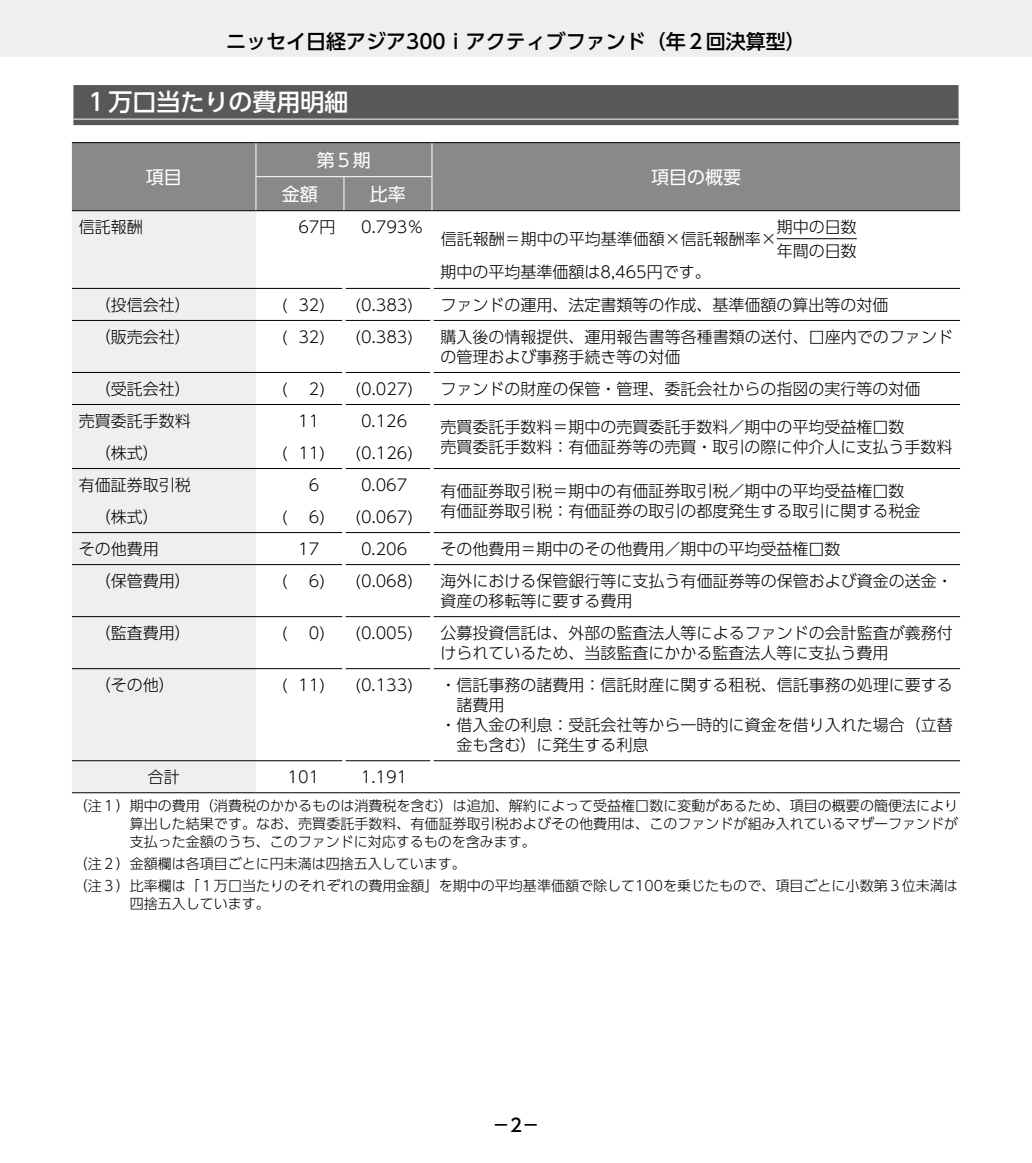
<style>
.page{position:relative;width:1032px;height:1163px;background:#fff}
.page>*{position:absolute;margin:0;border:0;box-sizing:border-box;transform-origin:0 0}
.t1{font:500 24px "UD Shin Go Pro";color:#fff}
.t2{font:500 20px "UD Shin Go Pro";color:#000}
.t3{font:18px "UD Shin Go Pro";color:#fff}
.t4{font:500 18px "UD Shin Go Pro";color:#000}
.t5{font:300 16px/20px "UD Shin Go Pro";color:#000}
.t6{font:300 14px/18px "UD Shin Go Pro";letter-spacing:.005em;color:#000;text-align:justify}
</style>
<div class="page">
<div style="left:0;top:0;width:1032px;height:57px;background:#efefef"></div>
<div style="left:73px;top:85px;width:885px;height:40px;background:#595757"></div>
<hr style="left:73px;top:119px;width:885px;height:1px;background:#fff">
<div style="left:72px;top:143px;width:888px;height:67px;background:#898989"></div>
<div style="left:72px;top:211px;width:184px;height:581px;background:#efefef"></div>
<hr style="left:72px;top:404px;width:184px;height:1px;background:#000">
<hr style="left:256px;top:404px;width:86px;height:1px;background:#000">
<hr style="left:345px;top:404px;width:85px;height:1px;background:#000">
<hr style="left:433px;top:404px;width:527px;height:1px;background:#000">
<hr style="left:72px;top:468px;width:184px;height:1px;background:#000">
<hr style="left:256px;top:468px;width:86px;height:1px;background:#000">
<hr style="left:345px;top:468px;width:85px;height:1px;background:#000">
<hr style="left:433px;top:468px;width:527px;height:1px;background:#000">
<hr style="left:72px;top:532px;width:184px;height:1px;background:#000">
<hr style="left:256px;top:532px;width:86px;height:1px;background:#000">
<hr style="left:345px;top:532px;width:85px;height:1px;background:#000">
<hr style="left:433px;top:532px;width:527px;height:1px;background:#000">
<hr style="left:72px;top:760px;width:184px;height:1px;background:#000">
<hr style="left:256px;top:760px;width:86px;height:1px;background:#000">
<hr style="left:345px;top:760px;width:85px;height:1px;background:#000">
<hr style="left:433px;top:760px;width:527px;height:1px;background:#000">
<hr style="left:255px;top:143px;width:1px;height:33px;background:#fff">
<hr style="left:431px;top:143px;width:1px;height:33px;background:#fff">
<hr style="left:255px;top:177px;width:1px;height:33px;background:#fff">
<hr style="left:431px;top:177px;width:1px;height:33px;background:#fff">
<hr style="left:255px;top:176px;width:89px;height:1px;background:#fff">
<hr style="left:344px;top:176px;width:88px;height:1px;background:#fff">
<hr style="left:343px;top:177px;width:1px;height:33px;background:#fff">
<hr style="left:72px;top:288px;width:184px;height:1px;background:#000">
<hr style="left:256px;top:288px;width:86px;height:1px;background:#000">
<hr style="left:345px;top:288px;width:85px;height:1px;background:#000">
<hr style="left:433px;top:288px;width:527px;height:1px;background:#000">
<hr style="left:72px;top:320px;width:184px;height:1px;background:#000">
<hr style="left:256px;top:320px;width:86px;height:1px;background:#000">
<hr style="left:345px;top:320px;width:85px;height:1px;background:#000">
<hr style="left:433px;top:320px;width:527px;height:1px;background:#000">
<hr style="left:72px;top:372px;width:184px;height:1px;background:#000">
<hr style="left:256px;top:372px;width:86px;height:1px;background:#000">
<hr style="left:345px;top:372px;width:85px;height:1px;background:#000">
<hr style="left:433px;top:372px;width:527px;height:1px;background:#000">
<hr style="left:72px;top:564px;width:184px;height:1px;background:#000">
<hr style="left:256px;top:564px;width:86px;height:1px;background:#000">
<hr style="left:345px;top:564px;width:85px;height:1px;background:#000">
<hr style="left:433px;top:564px;width:527px;height:1px;background:#000">
<hr style="left:72px;top:616px;width:184px;height:1px;background:#000">
<hr style="left:256px;top:616px;width:86px;height:1px;background:#000">
<hr style="left:345px;top:616px;width:85px;height:1px;background:#000">
<hr style="left:433px;top:616px;width:527px;height:1px;background:#000">
<hr style="left:72px;top:142px;width:184px;height:1px;background:#000">
<hr style="left:72px;top:210px;width:184px;height:1px;background:#000">
<hr style="left:256px;top:142px;width:88px;height:1px;background:#000">
<hr style="left:344px;top:142px;width:88px;height:1px;background:#000">
<hr style="left:432px;top:142px;width:528px;height:1px;background:#000">
<hr style="left:432px;top:210px;width:528px;height:1px;background:#000">
<hr style="left:256px;top:210px;width:88px;height:1px;background:#000">
<hr style="left:344px;top:210px;width:88px;height:1px;background:#000">
<hr style="left:72px;top:792px;width:184px;height:1px;background:#000">
<hr style="left:256px;top:792px;width:88px;height:1px;background:#000">
<hr style="left:344px;top:792px;width:88px;height:1px;background:#000">
<hr style="left:432px;top:792px;width:528px;height:1px;background:#000">
<hr style="left:72px;top:668px;width:184px;height:1px;background:#000">
<hr style="left:256px;top:668px;width:86px;height:1px;background:#000">
<hr style="left:345px;top:668px;width:85px;height:1px;background:#000">
<hr style="left:433px;top:668px;width:527px;height:1px;background:#000">
<hr style="left:777px;top:238px;width:80px;height:1px;background:#000">
<p class="t2" style="left:226px;top:25px;width:581px">ニッセイ日経アジア300ｉアクティブファンド（年２回決算型）</p>
<h1 class="t1" style="left:84px;top:82px;width:266px">１万口当たりの費用明細</h1>
<p class="t3" style="left:146px;top:162px;width:37px">項目</p>
<p class="t3" style="left:317px;top:145px;width:55px">第５期</p>
<p class="t3" style="left:282px;top:179px;width:37px">金額</p>
<p class="t3" style="left:370px;top:179px;width:37px">比率</p>
<p class="t5" style="left:79px;top:216px;width:65px">信託報酬</p>
<p class="t5" style="left:298px;top:216px;width:39px">67円</p>
<p class="t5" style="left:361px;top:216px;width:64px">0.793％</p>
<p class="t3" style="left:651px;top:162px;width:91px">項目の概要</p>
<p class="t5" style="left:441px;top:228px;width:337px">信託報酬＝期中の平均基準価額×信託報酬率×</p>
<p class="t5" style="left:777px;top:214px;width:81px;line-height:24px">期中の日数年間の日数</p>
<p class="t5" style="left:440px;top:262px;width:272px">期中の平均基準価額は8,465円です。</p>
<p class="t5" style="left:95px;top:294px;width:97px">（投信会社）</p>
<p class="t5" style="left:282px;top:294px;width:45px">( 32)</p>
<p class="t5" style="left:355px;top:294px;width:60px">(0.383)</p>
<p class="t5" style="left:440px;top:294px;width:449px">ファンドの運用、法定書類等の作成、基準価額の算出等の対価</p>
<p class="t5" style="left:95px;top:326px;width:97px">（販売会社）</p>
<p class="t5" style="left:282px;top:326px;width:45px">( 32)</p>
<p class="t5" style="left:355px;top:326px;width:60px">(0.383)</p>
<p class="t5" style="left:440px;top:326px;width:514px">購入後の情報提供、運用報告書等各種書類の送付、口座内でのファンドの管理および事務手続き等の対価</p>
<p class="t5" style="left:95px;top:378px;width:97px">（受託会社）</p>
<p class="t5" style="left:282px;top:378px;width:7px">(</p>
<p class="t5" style="left:309px;top:378px;width:106px">2) (0.027)</p>
<p class="t5" style="left:440px;top:378px;width:481px">ファンドの財産の保管・管理、委託会社からの指図の実行等の対価</p>
<p class="t5" style="left:79px;top:410px;width:113px">売買委託手数料</p>
<p class="t5" style="left:298px;top:410px;width:23px">11</p>
<p class="t5" style="left:361px;top:410px;width:48px">0.126</p>
<p class="t5" style="left:440px;top:416px;width:465px">売買委託手数料＝期中の売買委託手数料／期中の平均受益権口数</p>
<p class="t5" style="left:95px;top:442px;width:65px">（株式）</p>
<p class="t5" style="left:282px;top:442px;width:45px">( 11)</p>
<p class="t5" style="left:355px;top:442px;width:60px">(0.126)</p>
<p class="t5" style="left:440px;top:436px;width:513px">売買委託手数料：有価証券等の売買・取引の際に仲介人に支払う手数料</p>
<p class="t5" style="left:79px;top:474px;width:113px">有価証券取引税</p>
<p class="t5" style="left:309px;top:474px;width:12px">6</p>
<p class="t5" style="left:361px;top:474px;width:48px">0.067</p>
<p class="t5" style="left:440px;top:480px;width:465px">有価証券取引税＝期中の有価証券取引税／期中の平均受益権口数</p>
<p class="t5" style="left:95px;top:506px;width:65px">（株式）</p>
<p class="t5" style="left:282px;top:506px;width:7px">(</p>
<p class="t5" style="left:309px;top:506px;width:106px">6) (0.067)</p>
<p class="t5" style="left:440px;top:500px;width:481px">有価証券取引税：有価証券の取引の都度発生する取引に関する税金</p>
<p class="t5" style="left:79px;top:538px;width:81px">その他費用</p>
<p class="t5" style="left:298px;top:538px;width:23px">17</p>
<p class="t5" style="left:361px;top:538px;width:48px">0.206</p>
<p class="t5" style="left:440px;top:538px;width:401px">その他費用＝期中のその他費用／期中の平均受益権口数</p>
<p class="t5" style="left:95px;top:570px;width:97px">（保管費用）</p>
<p class="t5" style="left:282px;top:570px;width:7px">(</p>
<p class="t5" style="left:309px;top:570px;width:106px">6) (0.068)</p>
<p class="t5" style="left:440px;top:570px;width:514px">海外における保管銀行等に支払う有価証券等の保管および資金の送金・資産の移転等に要する費用</p>
<p class="t5" style="left:95px;top:622px;width:97px">（監査費用）</p>
<p class="t5" style="left:282px;top:622px;width:7px">(</p>
<p class="t5" style="left:309px;top:622px;width:106px">0) (0.005)</p>
<p class="t5" style="left:440px;top:622px;width:514px">公募投資信託は、外部の監査法人等によるファンドの会計監査が義務付けられているため、当該監査にかかる監査法人等に支払う費用</p>
<p class="t5" style="left:95px;top:674px;width:81px">（その他）</p>
<p class="t5" style="left:282px;top:674px;width:45px">( 11)</p>
<p class="t5" style="left:355px;top:674px;width:60px">(0.133)</p>
<p class="t5" style="left:440px;top:674px;width:514px">・信託事務の諸費用：信託財産に関する租税、信託事務の処理に要する</p>
<p class="t5" style="left:456px;top:694px;width:49px">諸費用</p>
<p class="t5" style="left:440px;top:714px;width:514px">・借入金の利息：受託会社等から一時的に資金を借り入れた場合（立替</p>
<p class="t5" style="left:456px;top:734px;width:193px">金も含む）に発生する利息</p>
<p class="t5" style="left:148px;top:766px;width:33px">合計</p>
<p class="t5" style="left:288px;top:766px;width:33px">101</p>
<p class="t5" style="left:361px;top:766px;width:48px">1.191</p>
<p class="t6" style="left:130px;top:796px;width:830px;text-indent:-56px">（注１）期中の費用（消費税のかかるものは消費税を含む）は追加、解約によって受益権口数に変動があるため、項目の概要の簡便法により算出した結果です。なお、売買委託手数料、有価証券取引税およびその他費用は、このファンドが組み入れているマザーファンドが支払った金額のうち、このファンドに対応するものを含みます。</p>
<p class="t6" style="left:74px;top:852px;width:886px;line-height:22px">（注２）金額欄は各項目ごとに円未満は四捨五入しています。<br>（注３）比率欄は「１万口当たりのそれぞれの費用金額」を期中の平均基準価額で除して100を乗じたもので、項目ごとに小数第３位未満は</p>
<p class="t6" style="left:130px;top:894px;width:142px">四捨五入しています。</p>
<p class="t4" style="left:492px;top:1110px;width:49px">－2－</p>
</div>
